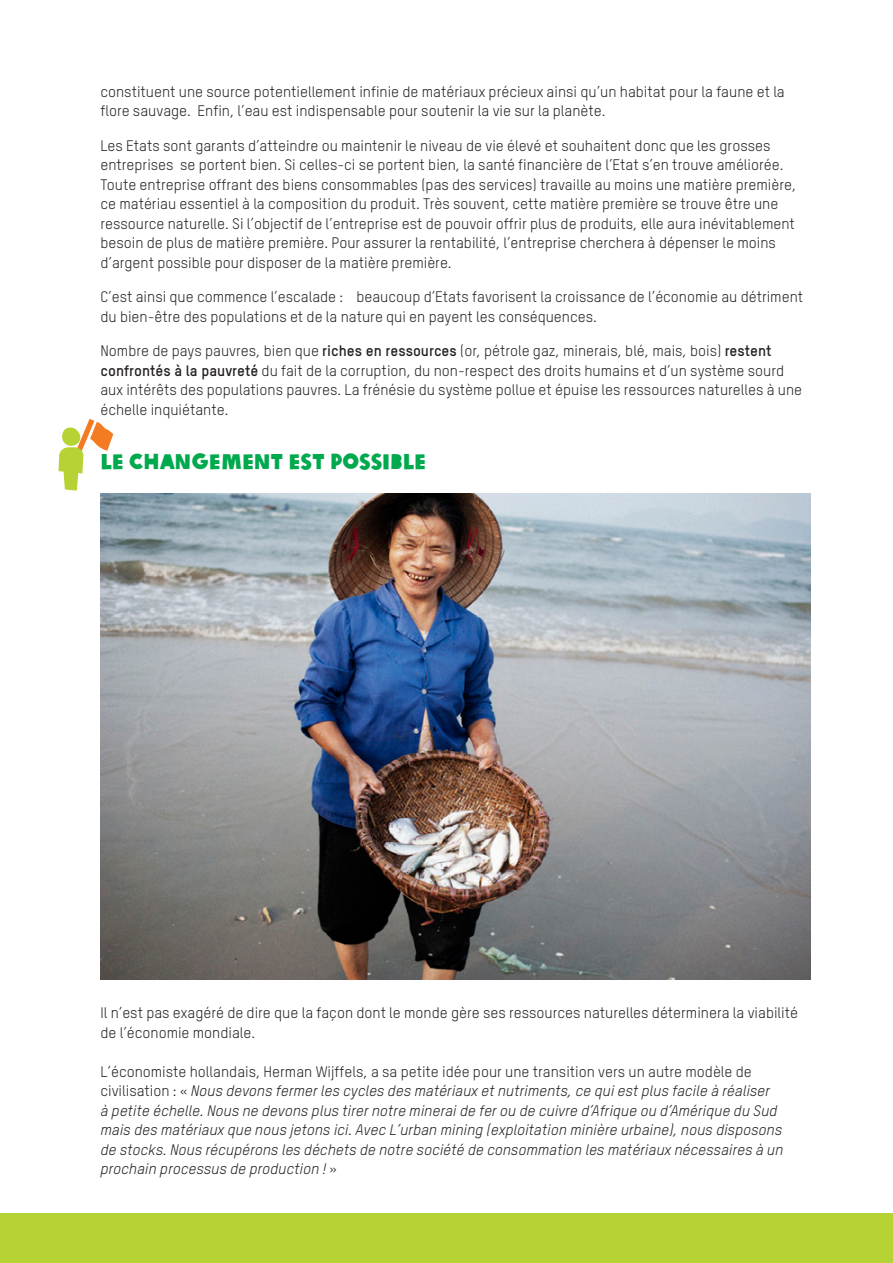
<style>
.page{position:relative;width:893px;height:1263px;background:#fff}
.page>*{position:absolute;margin:0;border:0;box-sizing:border-box;transform-origin:0 0}
.List_Paragraph{font:21px "Oxfam Global Headline";color:#00a94e}
.List_Paragraph-2{font:15px/19.5px "Oxfam TSTARPRO";color:#231f20}
.List_Paragraph-3{font:italic 15px/19.5px "Oxfam TSTARPRO";color:#231f20}
.s1{font-weight:700}
.s2{font-style:normal}
</style>
<div class="page">
<div style="left:0;top:1213px;width:893px;height:50px;background:#b5d334"></div>
<svg style="left:58px;top:419px;width:55px;height:72px"></svg>
<img style="left:100px;top:493px;width:711px;height:486px">
<p class="List_Paragraph-2" style="left:100px;top:81px;width:686px">constituent une source potentiellement infinie de matériaux précieux ainsi qu’un habitat pour la faune et la flore sauvage. Enfin, l’eau est indispensable pour soutenir la vie sur la planète.</p>
<p class="List_Paragraph-2" style="left:100px;top:135px;width:697px">Les Etats sont garants d’atteindre ou maintenir le niveau de vie élevé et souhaitent donc que les grosses entreprises se portent bien. Si celles-ci se portent bien, la santé financière de l’Etat s’en trouve améliorée.<br>Toute entreprise offrant des biens consommables (pas des services) travaille au moins une matière première, ce matériau essentiel à la composition du produit. Très souvent, cette matière première se trouve être une ressource naturelle. Si l’objectif de l’entreprise est de pouvoir offrir plus de produits, elle aura inévitablement besoin de plus de matière première. Pour assurer la rentabilité, l’entreprise cherchera à dépenser le moins d’argent possible pour disposer de la matière première.</p>
<p class="List_Paragraph-2" style="left:100px;top:287px;width:704px">C’est ainsi que commence l’escalade : beaucoup d’Etats favorisent la croissance de l’économie au détriment du bien-être des populations et de la nature qui en payent les conséquences.</p>
<p class="List_Paragraph-2" style="left:100px;top:341px;width:703px">Nombre de pays pauvres, bien que <span class="s1">riches en ressources</span> (or, pétrole gaz, minerais, blé, mais, bois) <span class="s1">restent confrontés à la pauvreté</span> du fait de la corruption, du non-respect des droits humains et d’un système sourd aux intérêts des populations pauvres. La frénésie du système pollue et épuise les ressources naturelles à une échelle inquiétante.</p>
<p class="List_Paragraph" style="left:100px;top:443px;width:327px">LE CHANGEMENT EST POSSIBLE</p>
<p class="List_Paragraph-2" style="left:100px;top:1003px;width:699px">Il n’est pas exagéré de dire que la façon dont le monde gère ses ressources naturelles déterminera la viabilité de l’économie mondiale.</p>
<p class="List_Paragraph-3" style="left:100px;top:1061px;width:684px"><span class="s2">L’économiste hollandais, Herman Wijffels, a sa petite idée pour une transition vers un autre modèle de civilisation : «</span> Nous devons fermer les cycles des matériaux et nutriments, ce qui est plus facile à réaliser<br>à petite échelle. Nous ne devons plus tirer notre minerai de fer ou de cuivre d’Afrique ou d’Amérique du Sud mais des matériaux que nous jetons ici. Avec L’urban mining (exploitation minière urbaine), nous disposons de stocks. Nous récupérons les déchets de notre société de consommation les matériaux nécessaires à un prochain processus de production ! <span class="s2">»</span></p>
</div>
